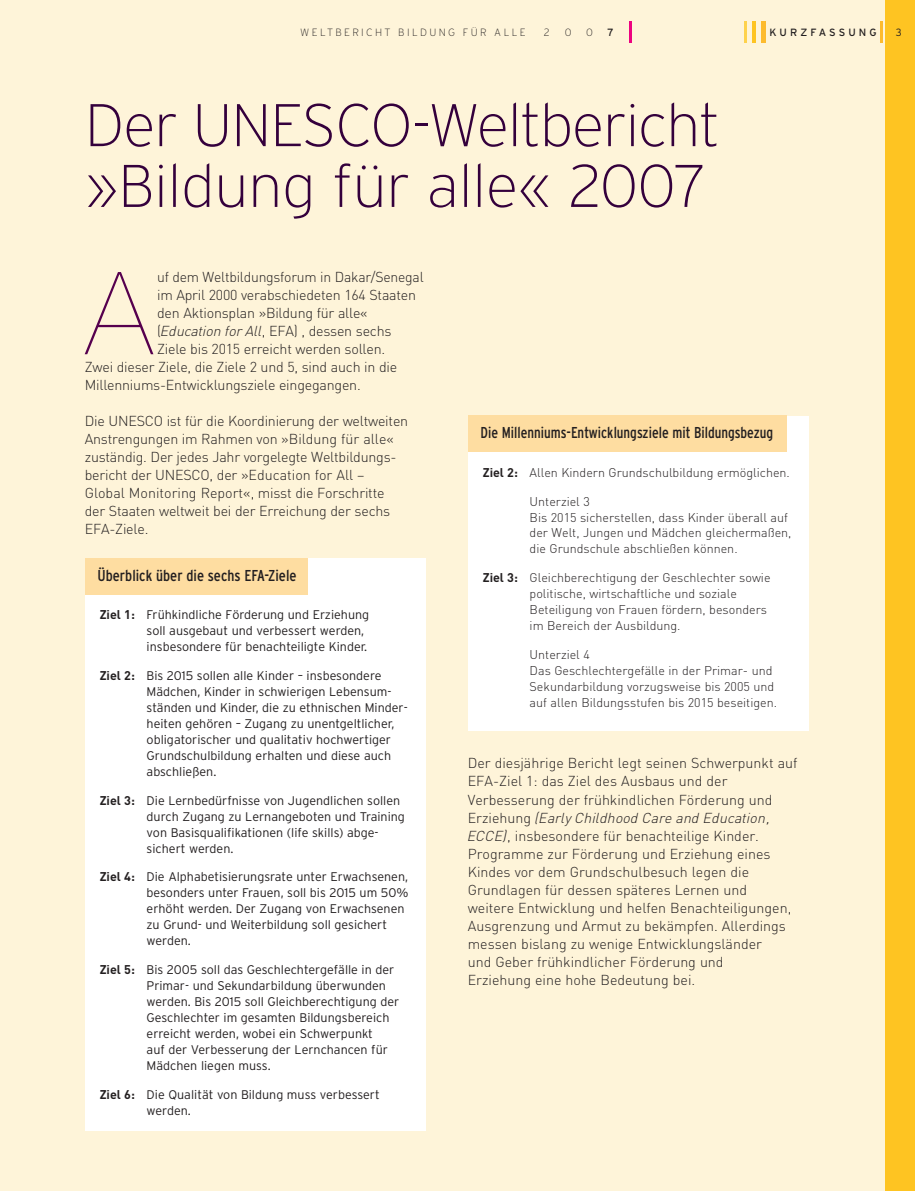
<style>
.page{position:relative;width:915px;height:1191px;background:#fff}
.page>*{position:absolute;margin:0;border:0;box-sizing:border-box;transform-origin:0 0}
.t1{font:200 115.05px "Helvetica Neue";color:#56004e}
.t2{font:200 60px/60.8px "Interstate";letter-spacing:-.02em;color:#34003c}
.t3{font:condensed 15.75px "Interstate";color:#231f20;scale:.95 1}
.t4{font:condensed 15.75px "Interstate";color:#231f20}
.t5{font:300 14.25px/18px "DIN";color:#231f20}
.t6{font:300 12.6px/15.9px "Interstate";color:#231f20}
.t7{font:300 12.6px/16px "DIN";color:#231f20}
.t8{font:200 10.5px "Interstate";letter-spacing:.225em;color:#231f20}
.t9{font:10.5px "Interstate";letter-spacing:.29em;color:#231f20}
.t10{font:300 10.5px "Interstate";color:#231f20}
.s1{font-style:italic}
.s2{font-family:"DIN";font-weight:700}
.s3{font-weight:700}
</style>
<div class="page">
<div style="left:0;top:1px;width:914px;height:1190px;background:#fef4d9"></div>
<div style="left:85px;top:558px;width:340px;height:572px;background:#fff"></div>
<div style="left:85px;top:558px;width:222px;height:36px;background:#fedda1"></div>
<div style="left:884px;top:1px;width:30px;height:1190px;background:#fec422"></div>
<hr style="left:629px;top:22px;width:2px;height:21px;background:#ed0280">
<hr style="left:761px;top:22px;width:4px;height:21px;background:#fdbb2e">
<hr style="left:752px;top:22px;width:3px;height:21px;background:#fec422">
<hr style="left:744px;top:22px;width:2px;height:21px;background:#fed24c">
<hr style="left:880px;top:22px;width:2px;height:21px;background:#fdbb2e">
<div style="left:467px;top:416px;width:341px;height:314px;background:#fff"></div>
<div style="left:467px;top:416px;width:319px;height:36px;background:#fedda1"></div>
<p class="t8" style="left:300px;top:28px;width:227px">WELTBERICHT BILDUNG FÜR ALLE</p>
<p class="t8" style="left:543px;top:28px;width:7px">2</p>
<p class="t8" style="left:564px;top:28px;width:8px">0</p>
<p class="t8" style="left:585px;top:28px;width:8px">0</p>
<p class="t9" style="left:607px;top:28px;width:8px">7</p>
<p class="t9" style="left:769px;top:28px;width:109px">KURZFASSUNG</p>
<p class="t10" style="left:895px;top:28px;width:7px">3</p>
<h2 class="t2" style="left:85px;top:100px;width:636px">Der UNESCO-Weltbericht »Bildung für alle« 2007</h2>
<h1 class="t1" style="left:86px;top:272px;width:68px">A</h1>
<p class="t5" style="left:157px;top:270px;width:268px">uf dem Weltbildungsforum in Dakar/Senegal</p>
<p class="t5" style="left:157px;top:288px;width:260px">im April 2000 verabschiedeten 164 Staaten</p>
<p class="t5" style="left:157px;top:306px;width:212px">den Aktionsplan »Bildung für alle«</p>
<p class="t5" style="left:157px;top:324px;width:236px">(<span class="s1">Education for All</span>, EFA) , dessen sechs</p>
<p class="t5" style="left:157px;top:342px;width:229px">Ziele bis 2015 erreicht werden sollen.</p>
<p class="t5" style="left:85px;top:360px;width:314px">Zwei dieser Ziele, die Ziele 2 und 5, sind auch in die</p>
<p class="t5" style="left:85px;top:378px;width:277px">Millenniums-Entwicklungsziele eingegangen.</p>
<p class="t5" style="left:85px;top:414px;width:325px">Die UNESCO ist für die Koordinierung der weltweiten Anstrengungen im Rahmen von »Bildung für alle« zuständig. Der jedes Jahr vorgelegte Weltbildungs&shy;bericht der UNESCO, der »Education for All – Global Monitoring Report«, misst die Forschritte der Staaten weltweit bei der Erreichung der sechs EFA-Ziele.</p>
<p class="t4" style="left:97px;top:569px;width:200px">Überblick über die sechs EFA-Ziele</p>
<p class="t6" style="left:146px;top:608px;width:224px;text-indent:-47px"><span class="s2">Ziel 1:</span> Frühkindliche Förderung und Erziehung soll ausgebaut und verbessert werden, insbesondere für benachteiligte Kinder.</p>
<p class="t6" style="left:146px;top:669px;width:262px;text-indent:-47px"><span class="s2">Ziel 2:</span> Bis 2015 sollen alle Kinder – insbesondere Mädchen, Kinder in schwierigen Lebensum&shy;ständen und Kinder, die zu ethnischen Minder&shy;heiten gehören – Zugang zu unentgeltlicher, obligatorischer und qualitativ hochwertiger Grundschulbildung erhalten und diese auch abschließen.</p>
<p class="t6" style="left:146px;top:793px;width:260px;text-indent:-47px"><span class="s2">Ziel 3:</span> Die Lernbedürfnisse von Jugendlichen sollen durch Zugang zu Lernangeboten und Training von Basisqualifikationen (life skills) abge&shy;sichert werden.</p>
<p class="t6" style="left:146px;top:870px;width:263px;text-indent:-47px"><span class="s2">Ziel 4:</span> Die Alphabetisierungsrate unter Erwachsenen, besonders unter Frauen, soll bis 2015 um 50% erhöht werden. Der Zugang von Erwachsenen zu Grund- und Weiterbildung soll gesichert werden.</p>
<p class="t6" style="left:146px;top:962px;width:254px;text-indent:-47px"><span class="s2">Ziel 5:</span> Bis 2005 soll das Geschlechtergefälle in der Primar- und Sekundarbildung überwunden werden. Bis 2015 soll Gleichberechtigung der Geschlechter im gesamten Bildungsbereich erreicht werden, wobei ein Schwerpunkt<br>auf der Verbesserung der Lernchancen für Mädchen liegen muss.</p>
<p class="t6" style="left:146px;top:1087px;width:234px;text-indent:-47px"><span class="s2">Ziel 6:</span> Die Qualität von Bildung muss verbessert werden.</p>
<p class="t3" style="left:480px;top:427px;width:309px">Die Millenniums-Entwicklungsziele mit Bildungsbezug</p>
<p class="t7" style="left:482px;top:466px;width:308px"><span class="s3">Ziel 2:</span> Allen Kindern Grundschulbildung ermöglichen.</p>
<p class="t7" style="left:529px;top:494px;width:263px">Unterziel 3<br>Bis 2015 sicherstellen, dass Kinder überall auf der Welt, Jungen und Mädchen gleichermaßen, die Grundschule abschließen können.</p>
<p class="t7" style="left:529px;top:571px;width:242px;text-indent:-47px"><span class="s3">Ziel 3:</span> Gleichberechtigung der Geschlechter sowie politische, wirtschaftliche und soziale Beteiligung von Frauen fördern, besonders im Bereich der Ausbildung.</p>
<p class="t7" style="left:529px;top:648px;width:249px">Unterziel 4<br>Das Geschlechtergefälle in der Primar- und Sekundarbildung vorzugsweise bis 2005 und auf allen Bildungsstufen bis 2015 beseitigen.</p>
<p class="t5" style="left:467px;top:756px;width:331px">Der diesjährige Bericht legt seinen Schwerpunkt auf EFA-Ziel 1: das Ziel des Ausbaus und der Verbesserung der frühkindlichen Förderung und Erziehung <span class="s1">(Early Childhood Care and Education, ECCE)</span>, insbesondere für benachteilige Kinder.<br>Programme zur Förderung und Erziehung eines Kindes vor dem Grundschulbesuch legen die Grundlagen für dessen späteres Lernen und<br>weitere Entwicklung und helfen Benachteiligungen, Ausgrenzung und Armut zu bekämpfen. Allerdings messen bislang zu wenige Entwicklungsländer<br>und Geber frühkindlicher Förderung und<br>Erziehung eine hohe Bedeutung bei.</p>
</div>
